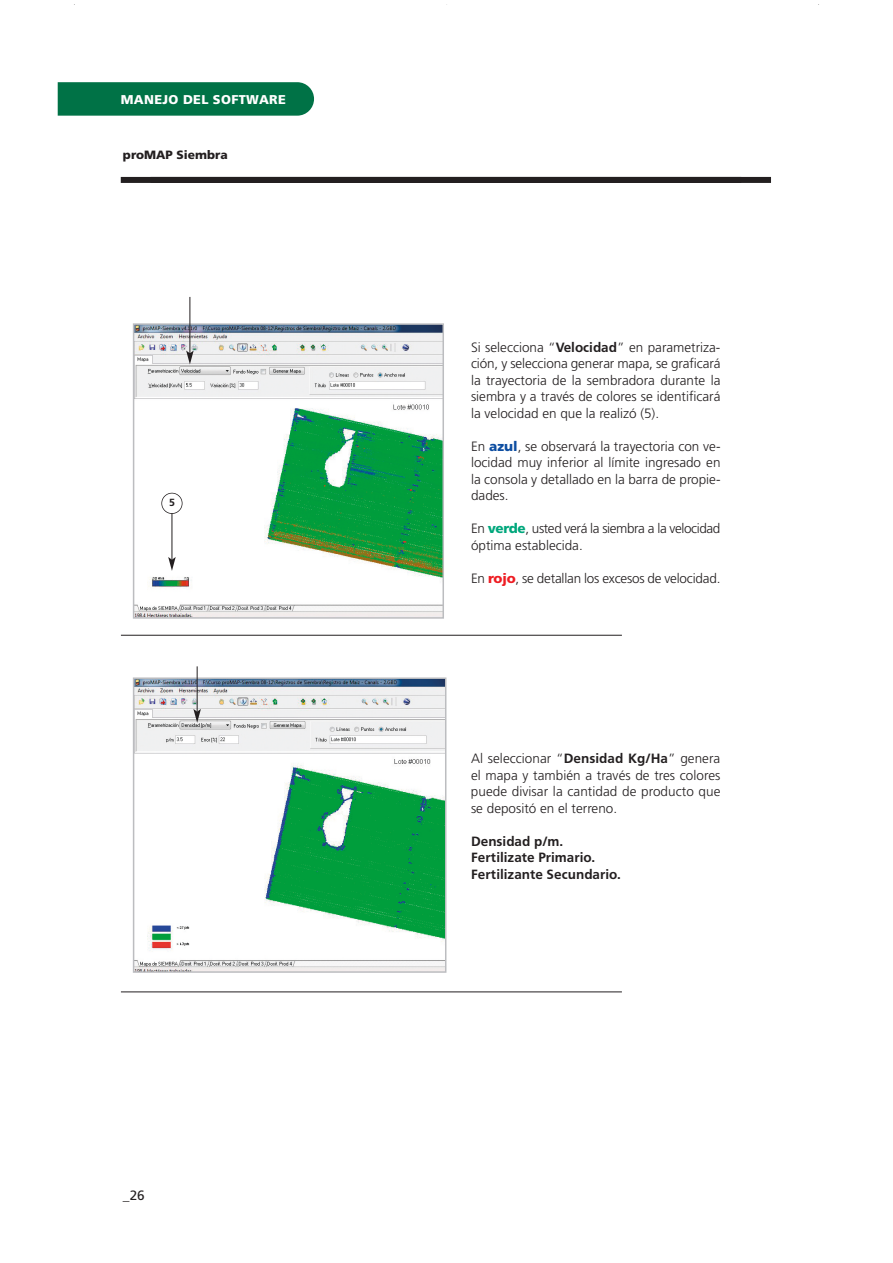
<style>
.page{position:relative;width:893px;height:1263px;background:#fff}
.page>*{position:absolute;margin:0;border:0;box-sizing:border-box;transform-origin:0 0}
.t1{font:300 13.5px/16.5px "Frutiger";color:#231f20;text-align:justify}
.t2{font:300 13.5px/16.5px "Frutiger";letter-spacing:-.03em;color:#231f20}
.t3{font:700 13.5px/16.5px "Frutiger";color:#231f20}
.t4{font:13.5px "Frutiger";color:#231f20}
.t5{font:900 12.75px "Frutiger";letter-spacing:.025em;color:#fff}
.t6{font:900 12px "Frutiger";color:#231f20}
.t7{font:700 10.5px "Frutiger";color:#231f20}
.s1{font-weight:700}
.s2{font-weight:900;color:#0d4da1}
.s3{font-weight:900;color:#00a77c}
.s4{font-weight:900;color:#ee1d23}
</style>
<div class="page">
<svg style="left:58px;top:82px;width:256px;height:34px;background:#07754b"></svg>
<div style="left:121px;top:177px;width:620px;height:6px;background:#231f20"></div>
<div style="left:151px;top:177px;width:620px;height:6px;background:#231f20"></div>
<img style="left:136px;top:326px;width:305px;height:290px">
<div style="left:133px;top:323px;width:311px;height:296px;border:2px solid #bcbdc0"></div>
<hr style="left:172px;top:503px;width:1px;height:57px;background:#231f20">
<svg style="left:168px;top:557px;width:8px;height:14px"></svg>
<hr style="left:190px;top:297px;width:1px;height:56px;background:#231f20">
<svg style="left:186px;top:351px;width:8px;height:13px"></svg>
<div style="left:162px;top:493px;width:20px;height:20px;background:#fff;border-radius:50%"></div>
<div style="left:161px;top:493px;width:22px;height:21px;border:2px solid #231f20;border-radius:50%"></div>
<hr style="left:121px;top:635px;width:501px;height:1px;background:#231f20">
<hr style="left:121px;top:992px;width:501px;height:1px;background:#231f20">
<img style="left:136px;top:680px;width:307px;height:290px">
<div style="left:133px;top:677px;width:313px;height:296px;border:2px solid #bcbdc0"></div>
<hr style="left:197px;top:666px;width:1px;height:45px;background:#231f20">
<svg style="left:193px;top:709px;width:8px;height:14px"></svg>
<p class="t5" style="left:121px;top:92px;width:166px">MANEJO DEL SOFTWARE</p>
<p class="t6" style="left:123px;top:148px;width:106px">proMAP Siembra</p>
<p class="t7" style="left:169px;top:496px;width:7px">5</p>
<p class="t4" style="left:123px;top:1187px;width:23px">_26</p>
<p class="t1" style="left:471px;top:339px;width:251px">Si selecciona “<span class="s1">Velocidad</span>” en parametriza&shy;ción, y selecciona generar mapa, se graficará la trayectoria de la sembradora durante la siembra y a través de colores se identificará la velocidad en que la realizó (5).</p>
<p class="t1" style="left:471px;top:438px;width:251px">En <span class="s2">azul</span>, se observará la trayectoria con ve&shy;locidad muy inferior al límite ingresado en la consola y detallado en la barra de propie&shy;dades.</p>
<p class="t2" style="left:471px;top:520px;width:251px">En <span class="s3">verde</span>, usted verá la siembra a la velocidad óptima establecida.</p>
<p class="t1" style="left:471px;top:570px;width:251px">En <span class="s4">rojo</span>, se detallan los excesos de velocidad.</p>
<p class="t1" style="left:471px;top:750px;width:251px">Al seleccionar “<span class="s1">Densidad Kg/Ha</span>” genera el mapa y también a través de tres colores puede divisar la cantidad de producto que se depositó en el terreno.</p>
<p class="t3" style="left:471px;top:833px;width:151px">Densidad p/m.<br>Fertilizate Primario.<br>Fertilizante Secundario.</p>
</div>
